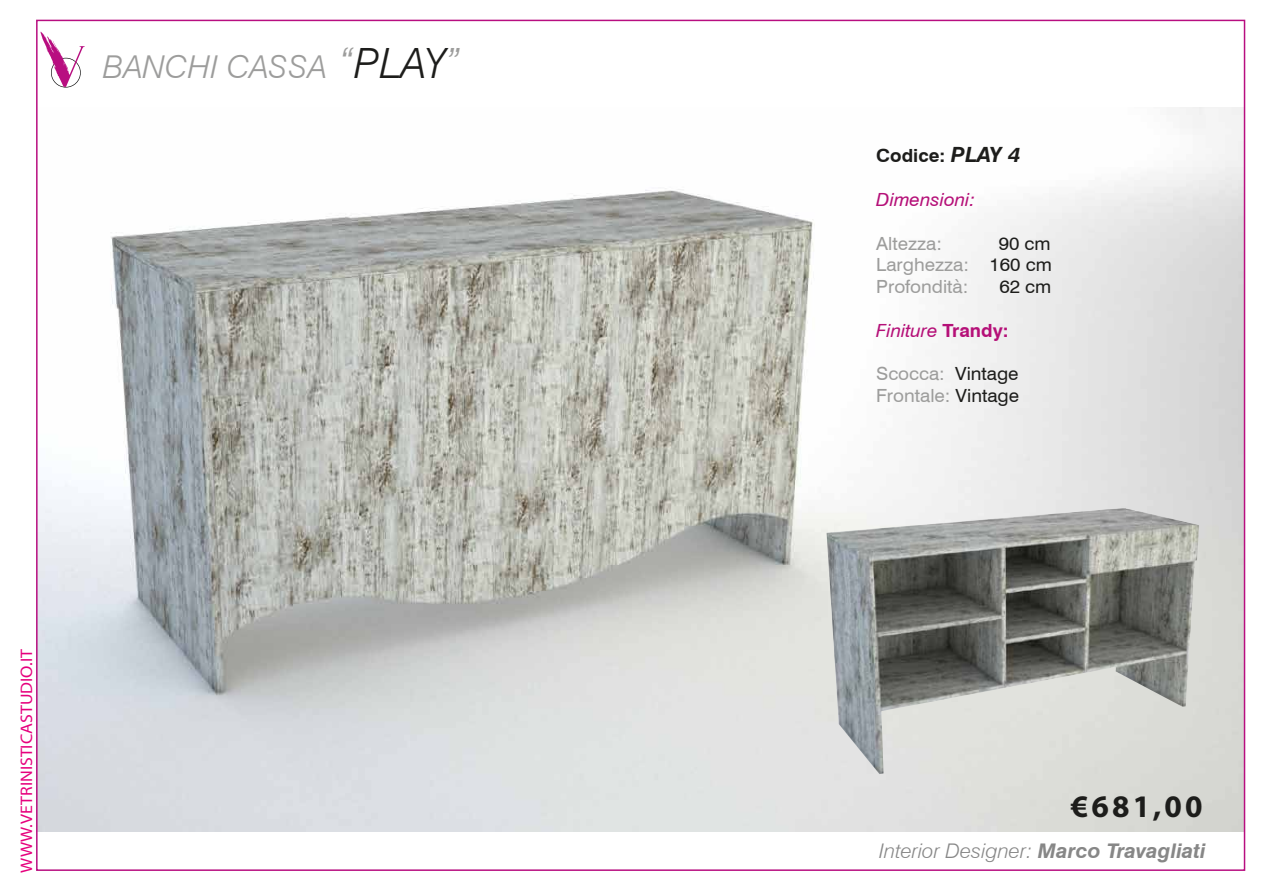
<style>
.page{position:relative;width:1263px;height:893px;background:#fff}
.page>*{position:absolute;margin:0;border:0;box-sizing:border-box;transform-origin:0 0}
.t1{font:italic 300 31.5px "Swiss 721 BT";color:#9d9d9c;scale:1.04 1}
.t2{font:700 31.5px "Myriad Pro";color:#1d1d1b}
.t3{font:italic 300 20.25px "Swiss 721 BT";color:#878787;scale:1.04 1}
.t4{font:18.15px/21.8px "Swiss 721 BT";color:#9d9d9c;text-align:justify;scale:1.04 1}
.t5{font:italic 18.15px "Swiss 721 BT";color:#b51078;scale:1.04 1}
.t6{font:700 18.15px "Swiss 721 BT";color:#1d1d1b;scale:1.04 1}
.t7{font:18.15px "Swiss 721 BT";color:#1d1d1b;scale:1.04 1}
.t8{font:16.8px "Myriad Pro";color:#e6007d;scale:1.06 1}
.s1{font-size:41.7px}
.s2{font-size:41.7px;color:#1d1d1b}
.s3{font-style:italic;font-size:21px}
.s4{color:#1d1d1b}
.s5{font-weight:700;font-style:normal}
.s6{font-weight:700}
</style>
<div class="page">
<img style="left:39px;top:107px;width:1203px;height:725px">
<img style="left:826px;top:508px;width:373px;height:266px">
<svg style="left:40px;top:32px;width:45px;height:56px"></svg>
<h1 class="t1" style="left:103px;top:47px;width:346px">BANCHI CASSA <span class="s1">“</span><span class="s2">PLAY</span><span class="s1">”</span></h1>
<p class="t8" style="left:16px;top:873px;width:212px;rotate:-90deg">WWW.VETRINISTICASTUDIO.IT</p>
<p class="t6" style="left:876px;top:145px;width:140px">Codice: <span class="s3">PLAY 4</span></p>
<p class="t5" style="left:876px;top:188px;width:97px">Dimensioni:</p>
<p class="t4" style="left:876px;top:232px;width:65px">Altezza:</p>
<p class="t4" style="left:876px;top:232px;width:170px;text-indent:123px"><span class="s4">90 cm </span>Larghezza: <span class="s4">160 cm </span>Profondità:</p>
<p class="t7" style="left:999px;top:276px;width:51px">62 cm</p>
<p class="t5" style="left:876px;top:319px;width:129px">Finiture <span class="s5">Trandy:</span></p>
<p class="t4" style="left:876px;top:363px;width:139px">Scocca: <span class="s4">Vintage<br></span>Frontale: <span class="s4">Vintage</span></p>
<h1 class="t2" style="left:1071px;top:785px;width:133px">€681,00</h1>
<p class="t3" style="left:879px;top:839px;width:315px">Interior Designer: <span class="s6">Marco Travagliati</span></p>
</div>
